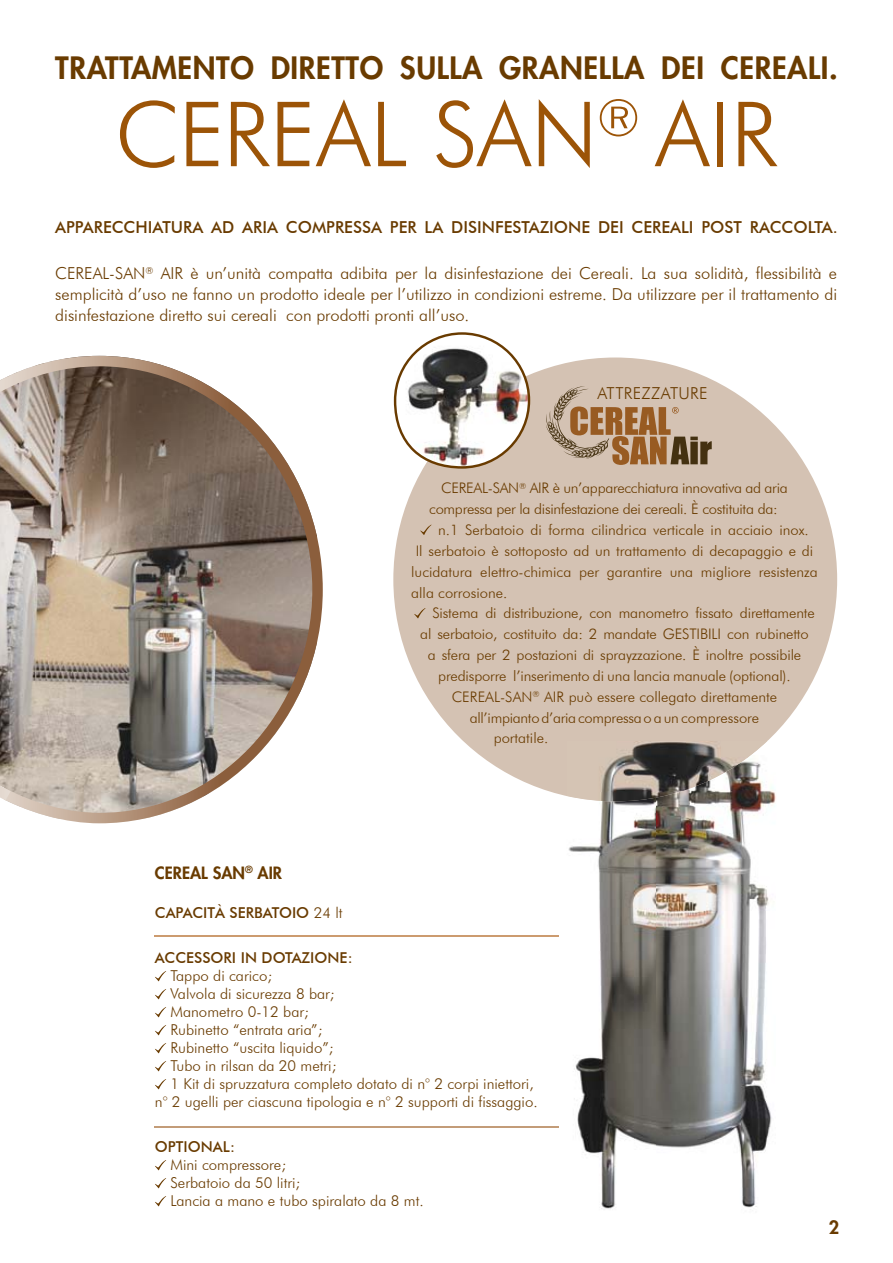
<style>
.page{position:relative;width:893px;height:1263px;background:#fff}
.page>*{position:absolute;margin:0;border:0;box-sizing:border-box;transform-origin:0 0}
.t1{font:300 90px "Futura BT";letter-spacing:-.005em;color:#9c5407}
.t2{font:800 30px "Futura Std";letter-spacing:.02em;color:#693b00}
.t3{font:800 18px "Futura Std";color:#693b00}
.t4{font:300 16.5px/21px "Futura BT";color:#693b00;text-align:justify}
.t5{font:500 16.5px "Futura BT";color:#693b00}
.t6{font:800 16.5px "Futura Std";color:#693b00}
.t7{font:300 15px/18px "Futura BT";color:#693b00}
.t8{font:500 15px "Futura BT";color:#693b00}
.t9{font:300 14.55px "Futura BT";letter-spacing:-.01em;color:#693b00}
.s1{font-weight:300}
</style>
<div class="page">
<div style="left:393px;top:357px;width:444px;height:444px;background:#d4c2b3;border-radius:50%"></div>
<svg style="left:394px;top:332px;width:136px;height:137px"></svg>
<img style="left:656px;top:787px;width:120px;height:421px">
<img style="left:568px;top:801px;width:88px;height:408px">
<img style="left:567px;top:741px;width:200px;height:60px">
<svg style="left:155px;top:971px;width:11px;height:10px"></svg>
<svg style="left:155px;top:989px;width:11px;height:10px"></svg>
<svg style="left:155px;top:1007px;width:11px;height:10px"></svg>
<svg style="left:155px;top:1025px;width:11px;height:10px"></svg>
<svg style="left:155px;top:1043px;width:11px;height:10px"></svg>
<svg style="left:155px;top:1061px;width:11px;height:10px"></svg>
<svg style="left:155px;top:1079px;width:11px;height:10px"></svg>
<svg style="left:155px;top:1160px;width:11px;height:10px"></svg>
<svg style="left:155px;top:1178px;width:11px;height:10px"></svg>
<svg style="left:155px;top:1196px;width:11px;height:10px"></svg>
<hr style="left:155px;top:1126px;width:404px;height:1px;background:#c39c78">
<hr style="left:155px;top:935px;width:404px;height:2px;background:#cc9b6f">
<svg style="left:1px;top:356px;width:322px;height:467px"></svg>
<svg style="left:1px;top:758px;width:18px;height:65px"></svg>
<svg style="left:420px;top:524px;width:12px;height:11px"></svg>
<svg style="left:414px;top:608px;width:12px;height:10px"></svg>
<svg style="left:546px;top:386px;width:166px;height:79px"></svg>
<h2 class="t2" style="left:55px;top:53px;width:784px">TRATTAMENTO DIRETTO SULLA GRANELLA DEI CEREALI.</h2>
<h1 class="t1" style="left:115px;top:80px;width:664px">CEREAL SAN<sup>®</sup> AIR</h1>
<p class="t5" style="left:55px;top:217px;width:784px">APPARECCHIATURA AD ARIA COMPRESSA PER LA DISINFESTAZIONE DEI CEREALI POST RACCOLTA.</p>
<p class="t4" style="left:55px;top:263px;width:783px">CEREAL-SAN<sup>®</sup> AIR è un’unità compatta adibita per la disinfestazione dei Cereali. La sua solidità, flessibilità e semplicità d’uso ne fanno un prodotto ideale per l’utilizzo in condizioni estreme. Da utilizzare per il trattamento di disinfestazione diretto sui cereali con prodotti pronti all’uso.</p>
<p class="t4" style="left:597px;top:382px;width:111px">ATTREZZATURE</p>
<p class="t6" style="left:155px;top:865px;width:129px">CEREAL SAN<sup>®</sup> AIR</p>
<p class="t9" style="left:441px;top:479px;width:348px">CEREAL-SAN<sup>®</sup> AIR è un’apparecchiatura innovativa ad aria</p>
<p class="t9" style="left:429px;top:500px;width:350px">compressa per la disinfestazione dei cereali. È costituita da:</p>
<p class="t9" style="left:438px;top:521px;width:372px">n.1 Serbatoio di forma cilindrica verticale in acciaio inox.</p>
<p class="t9" style="left:416px;top:542px;width:399px">Il serbatoio è sottoposto ad un trattamento di decapaggio e di</p>
<p class="t9" style="left:411px;top:563px;width:408px">lucidatura elettro-chimica per garantire una migliore resistenza</p>
<p class="t9" style="left:411px;top:583px;width:98px">alla corrosione.</p>
<p class="t9" style="left:432px;top:604px;width:384px">Sistema di distribuzione, con manometro fissato direttamente</p>
<p class="t9" style="left:420px;top:625px;width:390px">al serbatoio, costituito da: 2 mandate GESTIBILI con rubinetto</p>
<p class="t9" style="left:428px;top:646px;width:375px">a sfera per 2 postazioni di sprayzzazione. È inoltre possibile</p>
<p class="t9" style="left:438px;top:667px;width:354px">predisporre l’inserimento di una lancia manuale (optional).</p>
<p class="t9" style="left:452px;top:688px;width:327px">CEREAL-SAN<sup>®</sup> AIR può essere collegato direttamente</p>
<p class="t9" style="left:470px;top:709px;width:291px">all’impianto d’aria compressa o a un compressore</p>
<p class="t9" style="left:494px;top:729px;width:56px">portatile.</p>
<p class="t8" style="left:155px;top:904px;width:189px">CAPACITÀ SERBATOIO <span class="s1">24 lt</span></p>
<p class="t8" style="left:155px;top:949px;width:199px">ACCESSORI IN DOTAZIONE:</p>
<p class="t7" style="left:170px;top:967px;width:103px">Tappo di carico;</p>
<p class="t7" style="left:170px;top:985px;width:166px">Valvola di sicurezza 8 bar;</p>
<p class="t7" style="left:170px;top:1003px;width:140px">Manometro 0-12 bar;</p>
<p class="t7" style="left:170px;top:1021px;width:153px">Rubinetto “entrata aria”;</p>
<p class="t7" style="left:170px;top:1039px;width:164px">Rubinetto “uscita liquido”;</p>
<p class="t7" style="left:170px;top:1057px;width:167px">Tubo in rilsan da 20 metri;</p>
<p class="t7" style="left:170px;top:1075px;width:365px">1 Kit di spruzzatura completo dotato di n° 2 corpi iniettori,</p>
<p class="t7" style="left:155px;top:1093px;width:384px">n° 2 ugelli per ciascuna tipologia e n° 2 supporti di fissaggio.</p>
<p class="t8" style="left:155px;top:1138px;width:82px">OPTIONAL:</p>
<p class="t7" style="left:170px;top:1156px;width:255px">Mini compressore;<br>Serbatoio da 50 litri;<br>Lancia a mano e tubo spiralato da 8 mt.</p>
<p class="t3" style="left:829px;top:1219px;width:12px">2</p>
</div>
